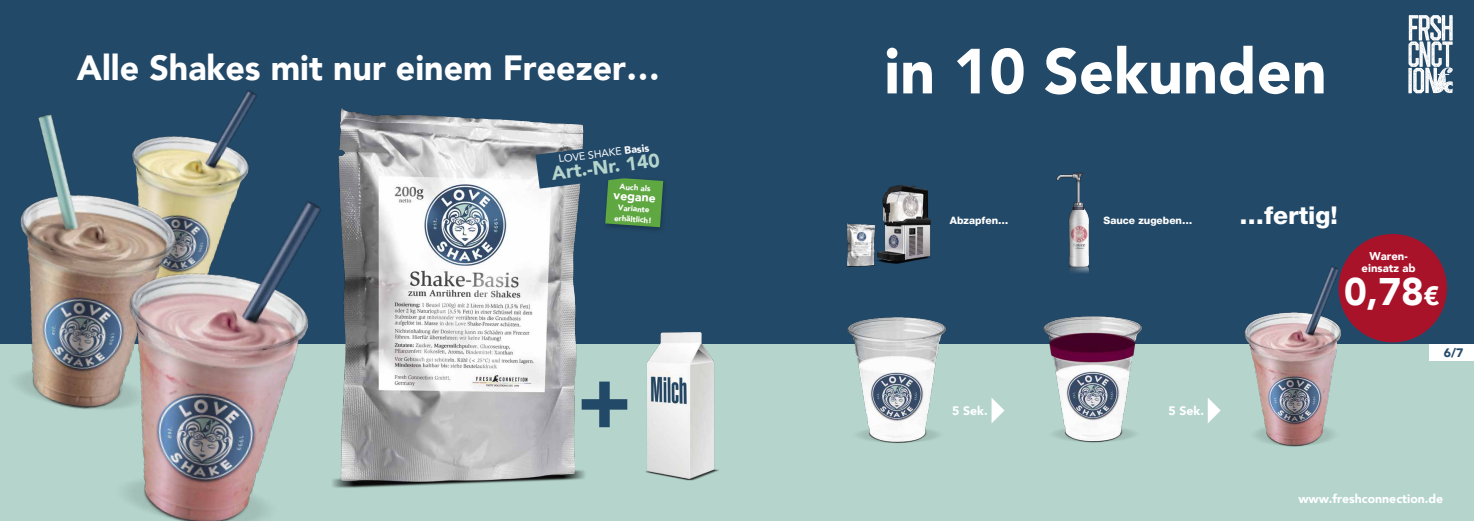
<style>
.page{position:relative;width:1474px;height:521px;background:#fff}
.page>*{position:absolute;margin:0;border:0;box-sizing:border-box;transform-origin:0 0}
.t1{font:900 83.3px "Avenir";color:#234968}
.t2{font:900 63px "Avenir";color:#fff}
.t3{font:900 38.41px "Avenir";color:#fff}
.t4{font:900 35px "Avenir";color:#fff}
.t5{font:800 24.59px "Helvetica Neue LT Std";color:#fff}
.t6{font:900 19.25px "Avenir";color:#b5d5cc}
.t7{font:900 12.25px "Avenir";color:#fff}
.t8{font:900 12.25px "Avenir";color:#234968}
.t9{font:900 11.29px/11.3px "Avenir";color:#fff;text-align:center}
.t10{font:10.5px "Avenir";color:#fff}
.t11{font:800 10.24px "Helvetica Neue LT Std";color:#fff}
.t12{font:900 7.88px/10.5px "Avenir";color:#fff;text-align:center}
.s1{font-weight:900}
.s2{font-size:26.43px}
</style>
<div class="page">
<div style="left:0;top:0;width:1473px;height:345px;background:#234968"></div>
<div style="left:0;top:345px;width:1473px;height:176px;background:#b5d5cc"></div>
<img style="left:201px;top:90px;width:56px;height:84px">
<img style="left:0;top:114px;width:201px;height:295px">
<img style="left:83px;top:174px;width:205px;height:347px">
<img style="left:288px;top:108px;width:328px;height:380px">
<svg style="left:1408px;top:15px;width:44px;height:78px"></svg>
<div style="left:602px;top:175px;width:67px;height:59px;background:#000;opacity:.26"></div>
<svg style="left:535px;top:138px;width:134px;height:89px"></svg>
<img style="left:636px;top:332px;width:88px;height:149px">
<img style="left:878px;top:185px;width:53px;height:79px">
<img style="left:846px;top:223px;width:32px;height:44px">
<img style="left:1068px;top:209px;width:21px;height:64px">
<img style="left:1056px;top:172px;width:29px;height:37px">
<svg style="left:991px;top:398px;width:13px;height:25px"></svg>
<svg style="left:1207px;top:398px;width:13px;height:25px"></svg>
<img style="left:1220px;top:266px;width:132px;height:181px">
<img style="left:1019px;top:316px;width:144px;height:127px">
<img style="left:823px;top:317px;width:142px;height:126px">
<div style="left:1338px;top:234px;width:108px;height:108px;background:#a9132a;border-radius:50%"></div>
<div style="left:1429px;top:345px;width:44px;height:16px;background:#fff"></div>
<h3 class="t4" style="left:77px;top:37px;width:584px">Alle Shakes mit nur einem Freezer…</h3>
<p class="t10" style="left:558px;top:150px;width:93px;rotate:-7deg">LOVE SHAKE <span class="s1">Basis</span></p>
<h3 class="t6" style="left:549px;top:157px;width:110px;rotate:-7deg">Art.-Nr. 140</h3>
<p class="t12" style="left:620px;top:181px;width:32px;rotate:4deg">Auch als</p>
<p class="t7" style="left:614px;top:185px;width:44px;rotate:4deg">vegane</p>
<p class="t12" style="left:615px;top:202px;width:39px;rotate:4deg">Variante erhältlich!</p>
<h1 class="t1" style="left:576px;top:329px;width:57px">+</h1>
<h2 class="t2" style="left:884px;top:17px;width:444px">in 10 Sekunden</h2>
<p class="t11" style="left:950px;top:215px;width:60px">Abzapfen…</p>
<p class="t11" style="left:1103px;top:215px;width:90px">Sauce zugeben…</p>
<h3 class="t5" style="left:1239px;top:201px;width:100px">…fertig!</h3>
<p class="t9" style="left:1361px;top:251px;width:56px">Waren&shy;einsatz ab</p>
<h3 class="t3" style="left:1344px;top:259px;width:97px">0,78<span class="s2">€</span></h3>
<p class="t8" style="left:1443px;top:342px;width:21px">6/7</p>
<p class="t7" style="left:952px;top:400px;width:37px">5 Sek.</p>
<p class="t7" style="left:1168px;top:400px;width:37px">5 Sek.</p>
<p class="t7" style="left:1298px;top:488px;width:146px">www.freshconnection.de</p>
</div>
